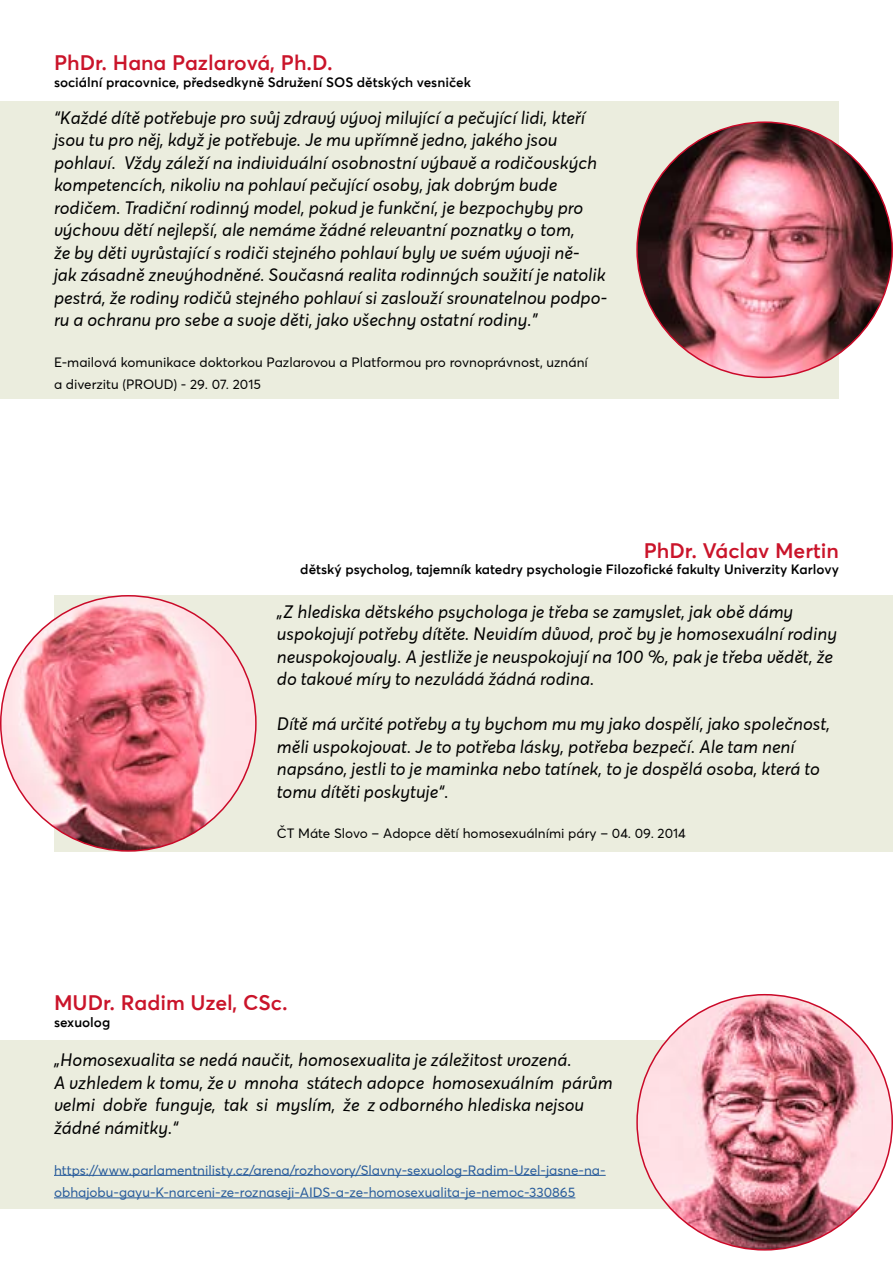
<style>
.page{position:relative;width:893px;height:1263px;background:#fff}
.page>*{position:absolute;margin:0;border:0;box-sizing:border-box;transform-origin:0 0}
.t1{font:600 21px "Averta Std";color:#ca142a}
.t2{font:italic 18px/22.5px "Averta Std";color:#000}
.t3{font:13.5px/22.5px "Averta Std";color:#275b9b}
.t4{font:13.5px/22.5px "Averta Std";color:#000}
.t5{font:600 13.5px "Averta Std";color:#000}
</style>
<div class="page">
<div style="left:0;top:101px;width:839px;height:298px;background:#ebedde"></div>
<div style="left:54px;top:595px;width:839px;height:256px;background:#ebedde"></div>
<div style="left:0;top:1041px;width:839px;height:168px;background:#ebedde"></div>
<hr style="left:54px;top:1175px;width:552px;height:1px;background:#275b9b">
<hr style="left:54px;top:1197px;width:521px;height:1px;background:#275b9b">
<img style="left:637px;top:122px;width:255px;height:255px;border-radius:128px">
<img style="left:1px;top:596px;width:255px;height:255px;border-radius:128px">
<img style="left:637px;top:995px;width:255px;height:255px;border-radius:128px">
<p class="t1" style="left:54px;top:50px;width:280px">PhDr. Hana Pazlarová, Ph.D.</p>
<p class="t5" style="left:54px;top:73px;width:419px">sociální pracovnice, předsedkyně Sdružení SOS dětských vesniček</p>
<p class="t2" style="left:54px;top:107px;width:555px">“Každé dítě potřebuje pro svůj zdravý vývoj milující a pečující lidi, kteří jsou tu pro něj, když je potřebuje. Je mu upřímně jedno, jakého jsou pohlaví. Vždy záleží na individuální osobnostní výbavě a rodičovských kompetencích, nikoliv na pohlaví pečující osoby, jak dobrým bude rodičem. Tradiční rodinný model, pokud je funkční, je bezpochyby pro výchovu dětí nejlepší, ale nemáme žádné relevantní poznatky o tom,<br>že by děti vyrůstající s rodiči stejného pohlaví byly ve svém vývoji ně-<br>jak zásadně znevýhodněné. Současná realita rodinných soužití je natolik pestrá, že rodiny rodičů stejného pohlaví si zaslouží srovnatelnou podpo&shy;ru a ochranu pro sebe a svoje děti, jako všechny ostatní rodiny.”</p>
<p class="t4" style="left:54px;top:351px;width:535px">E-mailová komunikace doktorkou Pazlarovou a Platformou pro rovnoprávnost, uznání a diverzitu (PROUD) - 29. 07. 2015</p>
<p class="t1" style="left:644px;top:537px;width:197px">PhDr. Václav Mertin</p>
<p class="t5" style="left:300px;top:561px;width:540px">dětský psycholog, tajemník katedry psychologie Filozofické fakulty Univerzity Karlovy</p>
<p class="t2" style="left:277px;top:601px;width:562px">„Z hlediska dětského psychologa je třeba se zamyslet, jak obě dámy uspokojují potřeby dítěte. Nevidím důvod, proč by je homosexuální rodiny neuspokojovaly. A jestliže je neuspokojují na 100 %, pak je třeba vědět, že do takové míry to nezvládá žádná rodina.</p>
<p class="t2" style="left:277px;top:714px;width:555px">Dítě má určité potřeby a ty bychom mu my jako dospělí, jako společnost, měli uspokojovat. Je to potřeba lásky, potřeba bezpečí. Ale tam není napsáno, jestli to je maminka nebo tatínek, to je dospělá osoba, která to tomu dítěti poskytuje“.</p>
<p class="t4" style="left:277px;top:822px;width:410px">ČT Máte Slovo – Adopce dětí homosexuálními páry – 04. 09. 2014</p>
<p class="t1" style="left:54px;top:990px;width:235px">MUDr. Radim Uzel, CSc.</p>
<p class="t5" style="left:54px;top:1013px;width:58px">sexuolog</p>
<p class="t2" style="left:54px;top:1050px;width:560px">„Homosexualita se nedá naučit, homosexualita je záležitost vrozená.<br>A vzhledem k tomu, že v mnoha státech adopce homosexuálním párům velmi dobře funguje, tak si myslím, že z odborného hlediska nejsou žádné námitky.“</p>
<p class="t3" style="left:54px;top:1158px;width:553px">https://www.parlamentnilisty.cz/arena/rozhovory/Slavny-sexuolog-Radim-Uzel-jasne-na&shy;obhajobu-gayu-K-narceni-ze-roznaseji-AIDS-a-ze-homosexualita-je-nemoc-330865</p>
</div>
